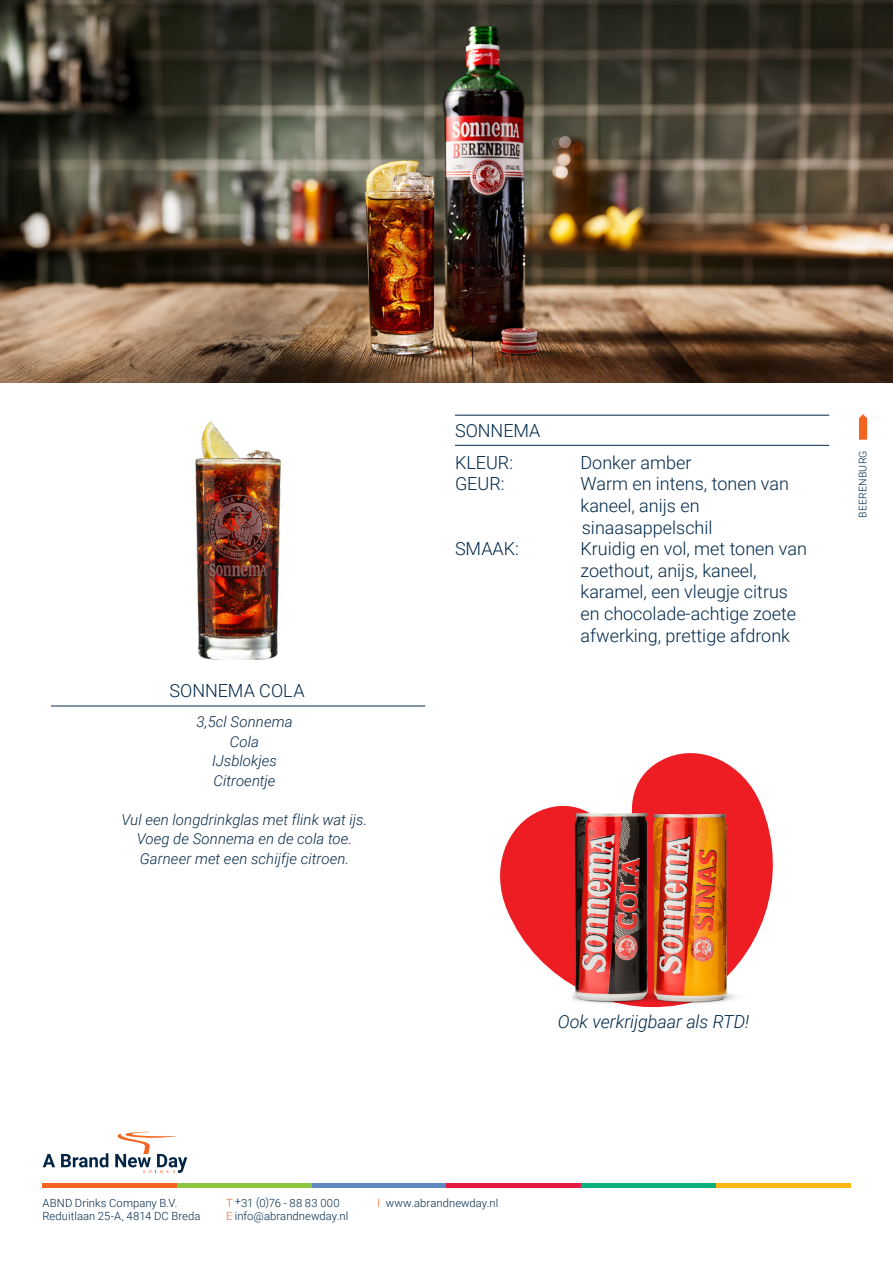
<style>
.page{position:relative;width:893px;height:1263px;background:#fff}
.page>*{position:absolute;margin:0;border:0;box-sizing:border-box;transform-origin:0 0}
.Titel_lijn-boven_onder{font:300 18px/21.6px "Roboto";color:#00284a}
.Categorie{font:italic 300 18px "Roboto";letter-spacing:-.005em;color:#00284a}
.Categorie-2{font:italic 300 15px "Roboto";letter-spacing:.005em;color:#072949}
.t1{font:300 11.25px "Roboto";letter-spacing:.005em;color:#00284a}
.t2{font:300 11.25px "Roboto";letter-spacing:.03em;color:#00284a}
.t3{font:300 10.5px "Roboto";letter-spacing:.025em;color:#00284a}
.s1{color:#f36421}
</style>
<div class="page">
<div style="left:43px;top:1183px;width:134px;height:5px;background:#f36421"></div>
<div style="left:177px;top:1183px;width:135px;height:5px;background:#8bc63e"></div>
<div style="left:312px;top:1183px;width:134px;height:5px;background:#5f88be"></div>
<div style="left:446px;top:1183px;width:135px;height:5px;background:#e31c41"></div>
<div style="left:581px;top:1183px;width:135px;height:5px;background:#09af7c"></div>
<div style="left:716px;top:1183px;width:134px;height:5px;background:#fcb814"></div>
<svg style="left:43px;top:1154px;width:12px;height:13px"></svg>
<svg style="left:61px;top:1153px;width:47px;height:14px"></svg>
<svg style="left:115px;top:1132px;width:72px;height:41px"></svg>
<img style="left:196px;top:422px;width:85px;height:237px">
<img style="left:0;top:0;width:893px;height:383px">
<svg style="left:500px;top:753px;width:273px;height:247px"></svg>
<hr style="left:455px;top:415px;width:374px;height:1px;background:#00284a">
<hr style="left:455px;top:445px;width:374px;height:1px;background:#00284a">
<hr style="left:51px;top:706px;width:374px;height:1px;background:#00284a">
<img style="left:620px;top:785px;width:146px;height:219px">
<img style="left:573px;top:802px;width:114px;height:206px">
<svg style="left:859px;top:414px;width:8px;height:26px"></svg>
<p class="Titel_lijn-boven_onder" style="left:169px;top:679px;width:137px">SONNEMA COLA</p>
<p class="Categorie-2" style="left:196px;top:711px;width:98px">3,5cl Sonnema</p>
<p class="Categorie-2" style="left:230px;top:731px;width:31px">Cola</p>
<p class="Categorie-2" style="left:212px;top:750px;width:66px">IJsblokjes</p>
<p class="Categorie-2" style="left:213px;top:770px;width:64px">Citroentje</p>
<p class="Categorie-2" style="left:122px;top:809px;width:247px">Vul een longdrinkglas met flink wat ijs.</p>
<p class="Categorie-2" style="left:137px;top:828px;width:217px">Voeg de Sonnema en de cola toe.</p>
<p class="Categorie-2" style="left:140px;top:848px;width:211px">Garneer met een schijfje citroen.</p>
<p class="Titel_lijn-boven_onder" style="left:455px;top:419px;width:87px">SONNEMA</p>
<p class="Titel_lijn-boven_onder" style="left:455px;top:451px;width:60px">KLEUR:</p>
<p class="Titel_lijn-boven_onder" style="left:580px;top:451px;width:113px">Donker amber</p>
<p class="Titel_lijn-boven_onder" style="left:455px;top:473px;width:51px">GEUR:</p>
<p class="Titel_lijn-boven_onder" style="left:580px;top:473px;width:210px">Warm en intens, tonen van kaneel, anijs en</p>
<p class="Titel_lijn-boven_onder" style="left:582px;top:516px;width:132px">sinaasappelschil</p>
<p class="Titel_lijn-boven_onder" style="left:455px;top:537px;width:66px">SMAAK:</p>
<p class="Titel_lijn-boven_onder" style="left:580px;top:537px;width:228px">Kruidig en vol, met tonen van zoethout, anijs, kaneel, karamel, een vleugje citrus en chocolade-achtige zoete afwerking, prettige afdronk</p>
<p class="t3" style="left:855px;top:518px;width:69px;rotate:-90deg">BEERENBURG</p>
<p class="Categorie" style="left:558px;top:1009px;width:193px">Ook verkrijgbaar als RTD!</p>
<p class="t2" style="left:226px;top:1195px;width:115px"><span class="s1">T</span> +31 (0)76 - 88 83 000</p>
<p class="t1" style="left:226px;top:1208px;width:123px"><span class="s1">E</span> info@abrandnewday.nl</p>
<p class="t1" style="left:43px;top:1195px;width:136px">ABND Drinks Company B.V.</p>
<p class="t1" style="left:377px;top:1195px;width:123px"><span class="s1">I</span> www.abrandnewday.nl</p>
<p class="t1" style="left:43px;top:1208px;width:160px">Reduitlaan 25-A, 4814 DC Breda</p>
</div>
